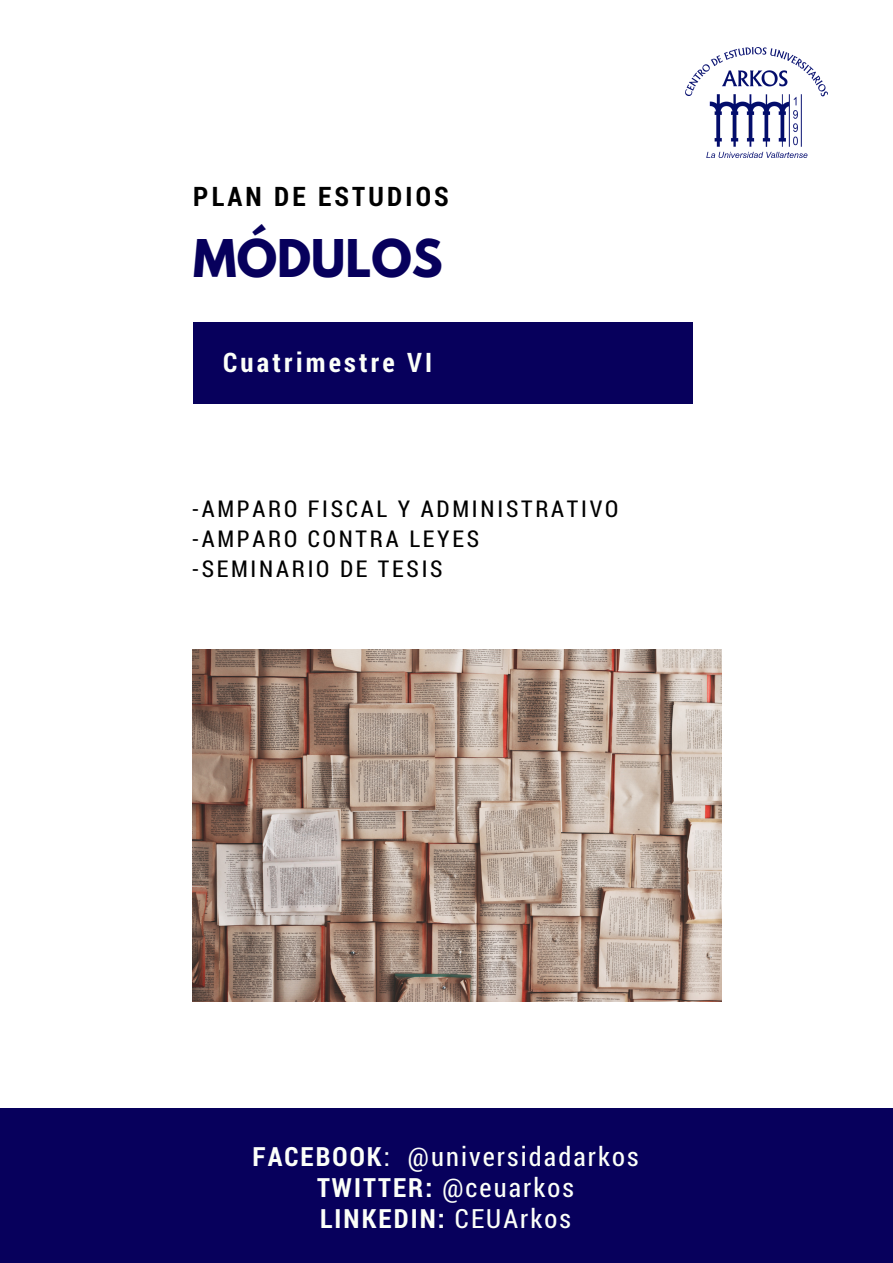
<style>
.page{position:relative;width:893px;height:1263px;background:#fff}
.page>*{position:absolute;margin:0;border:0;box-sizing:border-box;transform-origin:0 0}
.t1{font:700 46.05px "League Spartan";color:#07005c}
.t2{font:700 26.85px "Roboto Condensed";letter-spacing:.12em;color:#000}
.t3{font:700 26.85px "Roboto Condensed";letter-spacing:.12em;color:#fcfff9}
.t4{font:26.47px/31px "Roboto Condensed";letter-spacing:.08em;color:#fcfff9;text-align:center}
.t5{font:23.17px/30.4px "Roboto Condensed";letter-spacing:.12em;color:#000}
.s1{font-weight:700}
</style>
<div class="page">
<div style="left:193px;top:322px;width:500px;height:82px;background:#07005c"></div>
<div style="left:0;top:1108px;width:893px;height:155px;background:#07005c"></div>
<img style="left:685px;top:47px;width:143px;height:111px">
<img style="left:193px;top:649px;width:528px;height:352px">
<p class="t2" style="left:193px;top:178px;width:257px">PLAN DE ESTUDIOS</p>
<h1 class="t1" style="left:193px;top:236px;width:251px">MÓDULOS</h1>
<p class="t3" style="left:223px;top:344px;width:211px">Cuatrimestre VI</p>
<p class="t5" style="left:192px;top:492px;width:428px">-AMPARO FISCAL Y ADMINISTRATIVO -AMPARO CONTRA LEYES -SEMINARIO DE TESIS</p>
<p class="t4" style="left:252px;top:1140px;width:388px"><span class="s1">FACEBOOK</span>: @universidadarkos<br><span class="s1">TWITTER:</span> @ceuarkos<br><span class="s1">LINKEDIN:</span> CEUArkos</p>
</div>
